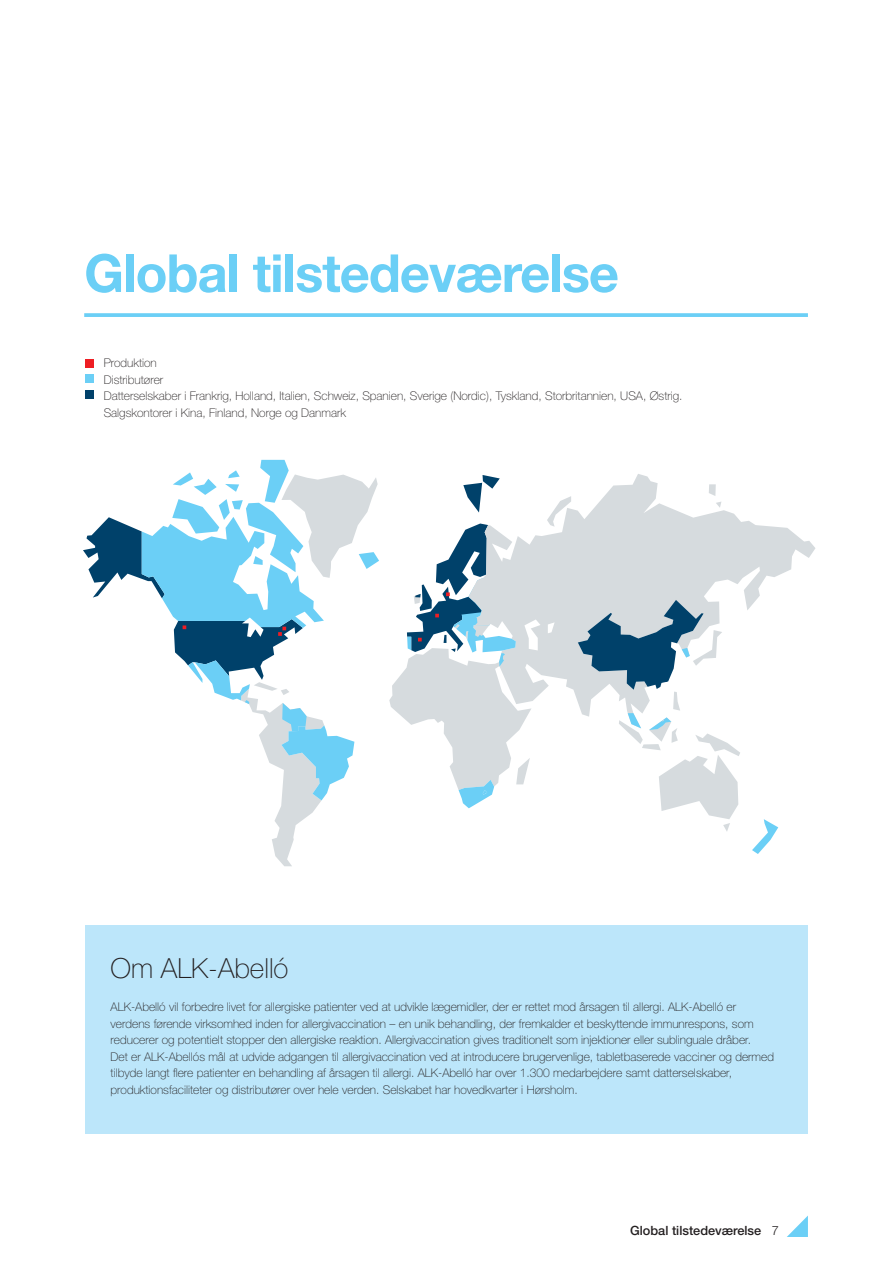
<style>
.page{position:relative;width:893px;height:1263px;background:#fff}
.page>*{position:absolute;margin:0;border:0;box-sizing:border-box;transform-origin:0 0}
.t1{font:700 52.5px "Helvetica Neue";letter-spacing:-.02em;color:#6bcff6}
.t2{font:100 27.75px "Helvetica Neue";color:#231f20}
.t3{font:500 12.75px "Helvetica Neue";color:#231f20}
.t4{font:100 12px/16.5px "Helvetica Neue";color:#231f20}
.s1{font-weight:300}
</style>
<div class="page">
<svg style="left:787px;top:1215px;width:21px;height:22px"></svg>
<div style="left:85px;top:926px;width:723px;height:208px;background:#bce6fa"></div>
<svg style="left:752px;top:819px;width:26px;height:35px"></svg>
<svg style="left:389px;top:474px;width:426px;height:316px"></svg>
<svg style="left:459px;top:780px;width:35px;height:28px"></svg>
<svg style="left:83px;top:460px;width:296px;height:406px"></svg>
<svg style="left:578px;top:600px;width:162px;height:231px"></svg>
<svg style="left:407px;top:523px;width:109px;height:144px"></svg>
<div style="left:85px;top:374px;width:9px;height:9px;background:#6bcff6"></div>
<div style="left:85px;top:359px;width:9px;height:9px;background:#ee1d23"></div>
<div style="left:85px;top:390px;width:9px;height:9px;background:#00416a"></div>
<svg style="left:84px;top:313px;width:724px;height:4px;background:#73d1f6"></svg>
<h1 class="t1" style="left:84px;top:241px;width:536px">Global tilstedeværelse</h1>
<p class="t4" style="left:104px;top:354px;width:580px">Produktion<br>Distributører<br>Datterselskaber i Frankrig, Holland, Italien, Schweiz, Spanien, Sverige (Nordic), Tyskland, Storbritannien, USA, Østrig.<br>Salgskontorer i Kina, Finland, Norge og Danmark</p>
<h2 class="t2" style="left:111px;top:952px;width:179px">Om ALK-Abelló</h2>
<p class="t4" style="left:111px;top:998px;width:665px">ALK-Abelló vil forbedre livet for allergiske patienter ved at udvikle lægemidler, der er rettet mod årsagen til allergi. ALK-Abelló er verdens førende virksomhed inden for allergivaccination – en unik behandling, der fremkalder et beskyttende immunrespons, som reducerer og potentielt stopper den allergiske reaktion. Allergivaccination gives traditionelt som injektioner eller sublinguale dråber.<br>Det er ALK-Abellós mål at udvide adgangen til allergivaccination ved at introducere brugervenlige, tabletbaserede vacciner og dermed tilbyde langt flere patienter en behandling af årsagen til allergi. ALK-Abelló har over 1.300 medarbejdere samt datterselskaber, produktionsfaciliteter og distributører over hele verden. Selskabet har hovedkvarter i Hørsholm.</p>
<p class="t3" style="left:630px;top:1223px;width:150px">Global tilstedeværelse <span class="s1">7</span></p>
</div>
